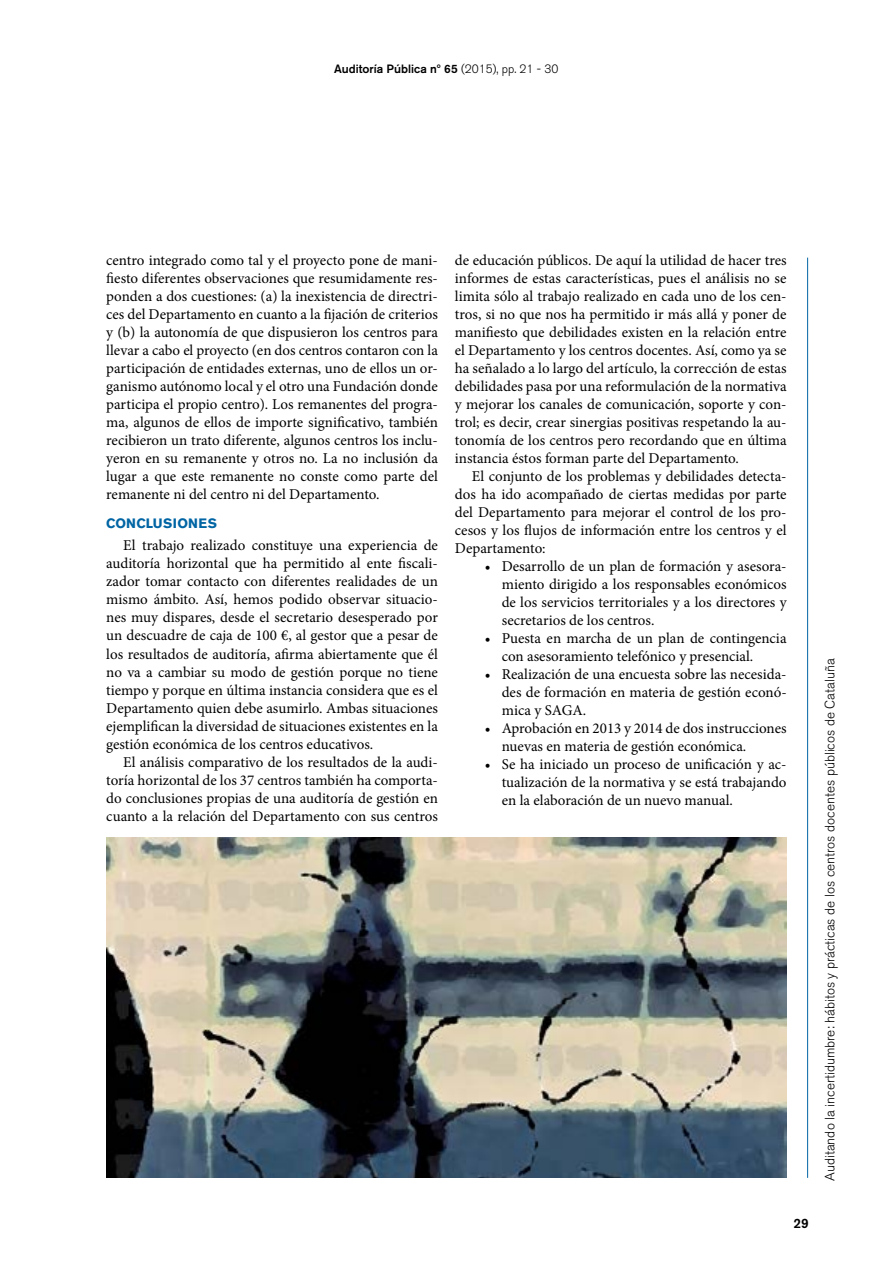
<style>
.page{position:relative;width:893px;height:1263px;background:#fff}
.page>*{position:absolute;margin:0;border:0;box-sizing:border-box;transform-origin:0 0}
.t1{font:15px/18px "Minion Pro";color:#000;text-align:justify}
.t2{font:300 13.5px "Akzidenz Grotesk BE";color:#000}
.t3{font:700 13.5px "Akzidenz Grotesk BE";letter-spacing:.02em;color:#0065a4}
.t4{font:500 13.5px "Akzidenz Grotesk BE";color:#000}
.t5{font:500 12px "Akzidenz Grotesk BE";color:#000}
.s1{font-weight:300}
</style>
<div class="page">
<hr style="left:807px;top:258px;width:1px;height:920px;background:#0065a4">
<img style="left:106px;top:838px;width:681px;height:340px">
<p class="t5" style="left:334px;top:61px;width:226px">Auditoría Pública nº 65 <span class="s1">(2015), pp. 21 - 30</span></p>
<p class="t1" style="left:106px;top:251px;width:333px">centro integrado como tal y el proyecto pone de mani&shy;fiesto diferentes observaciones que resumidamente res&shy;ponden a dos cuestiones: (a) la inexistencia de directri&shy;ces del Departamento en cuanto a la fijación de criterios y (b) la autonomía de que dispusieron los centros para llevar a cabo el proyecto (en dos centros contaron con la participación de entidades externas, uno de ellos un or&shy;ganismo autónomo local y el otro una Fundación donde participa el propio centro). Los remanentes del progra&shy;ma, algunos de ellos de importe significativo, también recibieron un trato diferente, algunos centros los inclu&shy;yeron en su remanente y otros no. La no inclusión da lugar a que este remanente no conste como parte del remanente ni del centro ni del Departamento.</p>
<p class="t3" style="left:106px;top:516px;width:112px">CONCLUSIONES</p>
<p class="t1" style="left:106px;top:537px;width:333px;text-indent:17px">El trabajo realizado constituye una experiencia de auditoría horizontal que ha permitido al ente fiscali&shy;zador tomar contacto con diferentes realidades de un mismo ámbito. Así, hemos podido observar situacio&shy;nes muy dispares, desde el secretario desesperado por un descuadre de caja de 100 €, al gestor que a pesar de los resultados de auditoría, afirma abiertamente que él no va a cambiar su modo de gestión porque no tiene tiempo y porque en última instancia considera que es el Departamento quien debe asumirlo. Ambas situaciones ejemplifican la diversidad de situaciones existentes en la gestión económica de los centros educativos.</p>
<p class="t1" style="left:106px;top:753px;width:333px;text-indent:17px">El análisis comparativo de los resultados de la audi&shy;toría horizontal de los 37 centros también ha comporta&shy;do conclusiones propias de una auditoría de gestión en cuanto a la relación del Departamento con sus centros</p>
<p class="t1" style="left:455px;top:251px;width:333px">de educación públicos. De aquí la utilidad de hacer tres informes de estas características, pues el análisis no se limita sólo al trabajo realizado en cada uno de los cen&shy;tros, si no que nos ha permitido ir más allá y poner de manifiesto que debilidades existen en la relación entre el Departamento y los centros docentes. Así, como ya se ha señalado a lo largo del artículo, la corrección de estas debilidades pasa por una reformulación de la normativa y mejorar los canales de comunicación, soporte y con&shy;trol; es decir, crear sinergias positivas respetando la au&shy;tonomía de los centros pero recordando que en última instancia éstos forman parte del Departamento.</p>
<p class="t1" style="left:455px;top:467px;width:333px;text-indent:17px">El conjunto de los problemas y debilidades detecta&shy;dos ha ido acompañado de ciertas medidas por parte del Departamento para mejorar el control de los pro&shy;cesos y los flujos de información entre los centros y el Departamento:</p>
<p class="t1" style="left:502px;top:557px;width:286px;text-indent:-17px">• Desarrollo de un plan de formación y asesora&shy;miento dirigido a los responsables económicos de los servicios territoriales y a los directores y secretarios de los centros.</p>
<p class="t1" style="left:502px;top:629px;width:286px;text-indent:-17px">• Puesta en marcha de un plan de contingencia con asesoramiento telefónico y presencial.</p>
<p class="t1" style="left:502px;top:665px;width:286px;text-indent:-17px">• Realización de una encuesta sobre las necesida&shy;des de formación en materia de gestión econó&shy;mica y SAGA.</p>
<p class="t1" style="left:502px;top:719px;width:286px;text-indent:-17px">• Aprobación en 2013 y 2014 de dos instrucciones nuevas en materia de gestión económica.</p>
<p class="t1" style="left:502px;top:755px;width:286px;text-indent:-17px">• Se ha iniciado un proceso de unificación y ac&shy;tualización de la normativa y se está trabajando en la elaboración de un nuevo manual.</p>
<p class="t4" style="left:793px;top:1215px;width:17px">29</p>
<p class="t2" style="left:822px;top:1181px;width:524px;rotate:-90deg">Auditando la incertidumbre: hábitos y prácticas de los centros docentes públicos de Cataluña</p>
</div>
